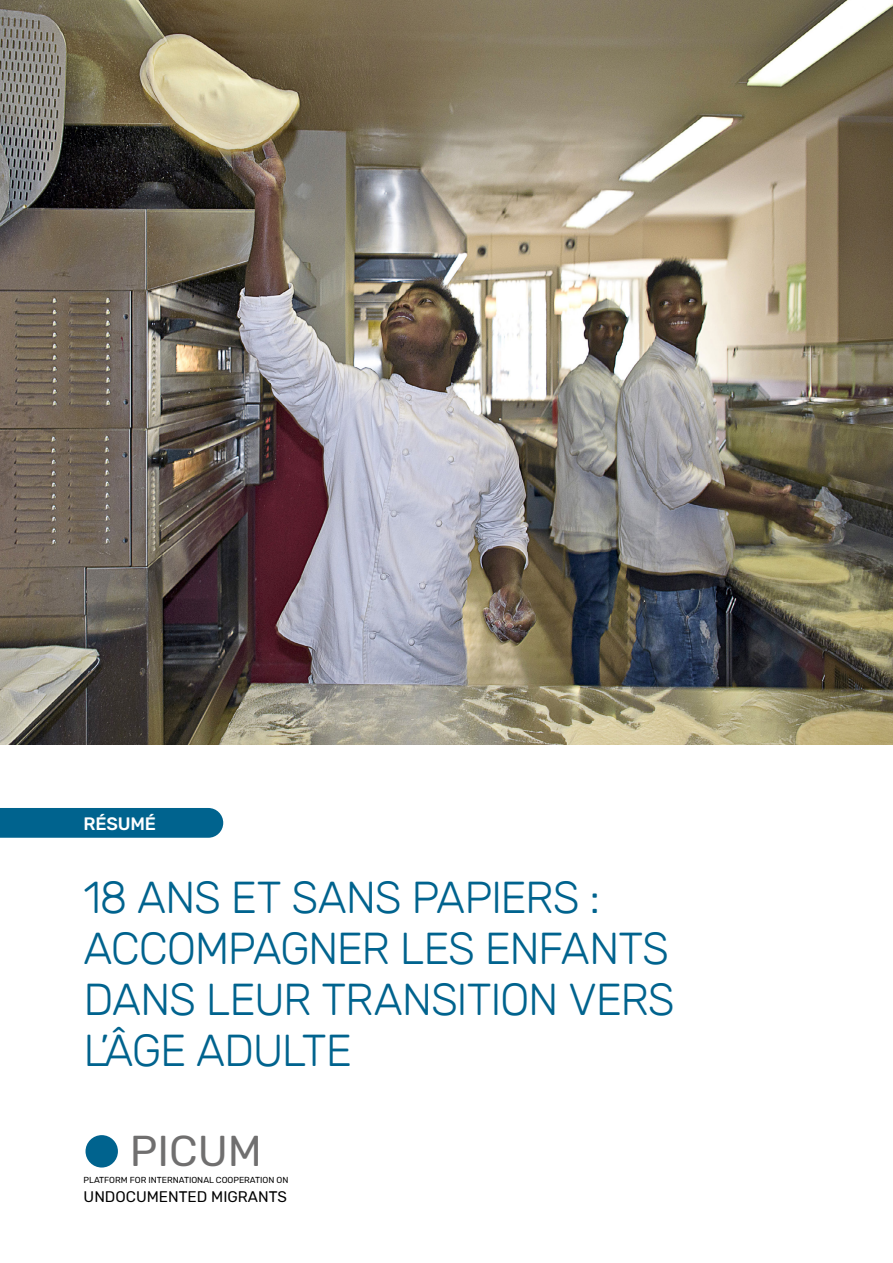
<style>
.page{position:relative;width:893px;height:1263px;background:#fff}
.page>*{position:absolute;margin:0;border:0;box-sizing:border-box;transform-origin:0 0}
.t1{font:300 44.55px/51px "Rubik";letter-spacing:-.03em;color:#00638e}
.t2{font:43.05px "Rubik";color:#706f6f}
.t3{font:500 18px "Rubik";letter-spacing:-.01em;color:#fff}
.t4{font:15.3px "Rubik";color:#000}
.t5{font:8.7px "Rubik";color:#000}
</style>
<div class="page">
<div style="left:86px;top:1135px;width:32px;height:32px;background:#00638e;border-radius:50%"></div>
<img style="left:0;top:0;width:893px;height:744px">
<div style="left:0;top:808px;width:223px;height:30px;background:#00638e"></div>
<p class="t3" style="left:84px;top:813px;width:74px">RÉSUMÉ</p>
<p class="t1" style="left:83px;top:873px;width:593px">18 ANS ET SANS PAPIERS :<br>ACCOMPAGNER LES ENFANTS<br>DANS LEUR TRANSITION VERS<br>L’ÂGE ADULTE</p>
<p class="t2" style="left:130px;top:1126px;width:134px">PICUM</p>
<p class="t5" style="left:84px;top:1175px;width:206px">PLATFORM FOR INTERNATIONAL COOPERATION ON</p>
<p class="t4" style="left:84px;top:1188px;width:205px">UNDOCUMENTED MIGRANTS</p>
</div>
